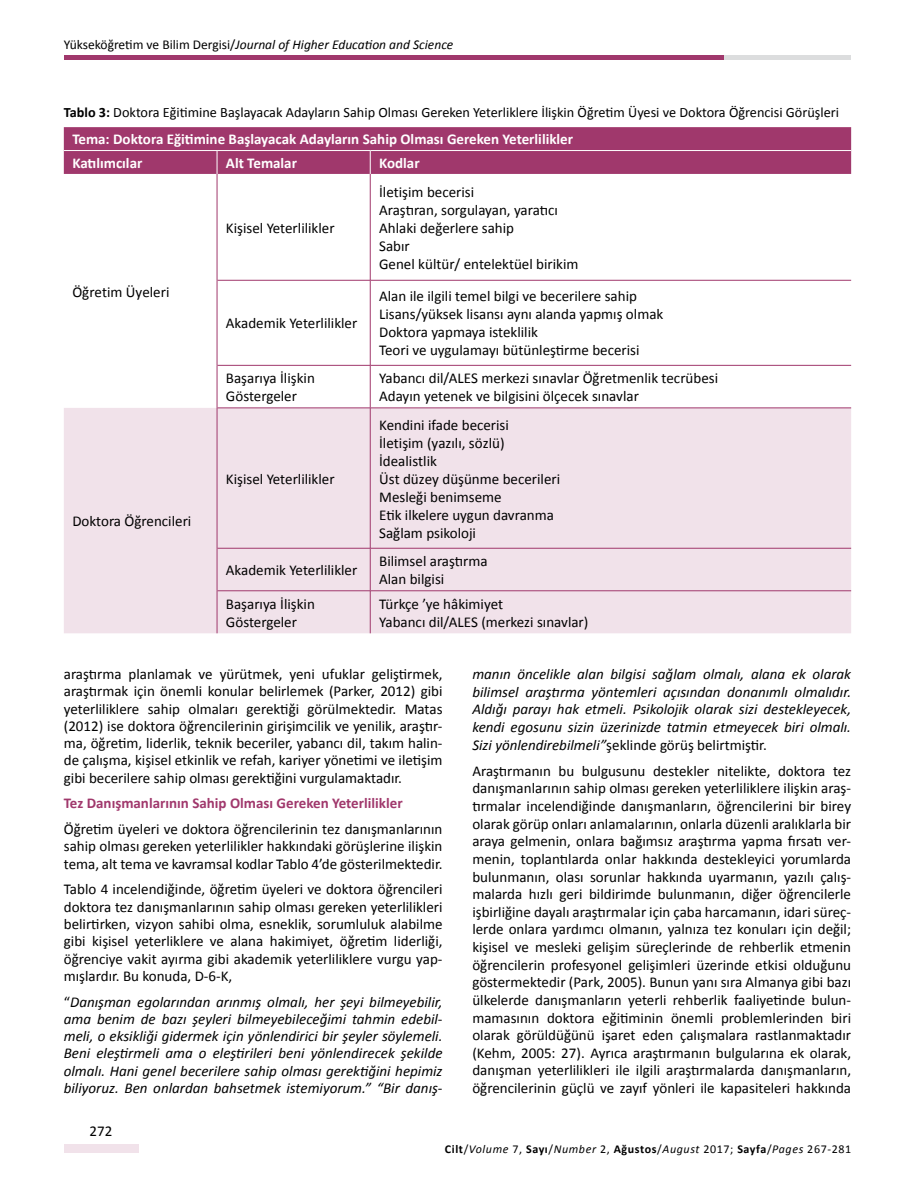
<style>
.page{position:relative;width:915px;height:1191px;background:#fff}
.page>*{position:absolute;margin:0;border:0;box-sizing:border-box;transform-origin:0 0}
.t1{font:15px/17.5px "Calibri";color:#000}
.t2{font:italic 15px/17.2px "Calibri";color:#000;text-align:justify}
.t3{font:700 15px/23.7px "Calibri";color:#fff}
.t4{font:700 15px "Calibri";color:#a0386c}
.t5{font:14.25px "Calibri";color:#000}
.t6{font:italic 13.5px "Calibri";color:#000}
.t7{font:italic 12px "Calibri";letter-spacing:.05em;color:#000}
.s1{font-style:normal}
.s2{font-weight:700}
.s3{font-weight:700;font-style:normal}
</style>
<div class="page">
<div style="left:64px;top:1144px;width:74px;height:8px;background:#f1e2ea"></div>
<div style="left:719px;top:55px;width:131px;height:5px;background:#dcddde"></div>
<div style="left:64px;top:55px;width:659px;height:5px;background:#a0386c"></div>
<div style="left:64px;top:408px;width:786px;height:225px;background:#f1e2ea"></div>
<hr style="left:216px;top:174px;width:1px;height:106px;background:#a0386c">
<hr style="left:370px;top:174px;width:1px;height:106px;background:#a0386c">
<hr style="left:216px;top:280px;width:1px;height:85px;background:#a0386c">
<hr style="left:370px;top:280px;width:1px;height:85px;background:#a0386c">
<hr style="left:216px;top:365px;width:1px;height:43px;background:#a0386c">
<hr style="left:370px;top:365px;width:1px;height:43px;background:#a0386c">
<hr style="left:216px;top:408px;width:1px;height:140px;background:#a0386c">
<hr style="left:370px;top:408px;width:1px;height:140px;background:#a0386c">
<hr style="left:216px;top:548px;width:1px;height:43px;background:#a0386c">
<hr style="left:370px;top:548px;width:1px;height:42px;background:#a0386c">
<hr style="left:216px;top:591px;width:1px;height:42px;background:#a0386c">
<hr style="left:370px;top:591px;width:1px;height:42px;background:#a0386c">
<div style="left:64px;top:127px;width:786px;height:47px;background:#a0386c"></div>
<hr style="left:217px;top:280px;width:153px;height:1px;background:#a0386c">
<hr style="left:370px;top:280px;width:480px;height:1px;background:#a0386c">
<hr style="left:217px;top:365px;width:153px;height:1px;background:#a0386c">
<hr style="left:370px;top:365px;width:480px;height:1px;background:#a0386c">
<hr style="left:217px;top:407px;width:153px;height:1px;background:#a0386c">
<hr style="left:370px;top:407px;width:480px;height:1px;background:#a0386c">
<hr style="left:217px;top:548px;width:153px;height:1px;background:#a0386c">
<hr style="left:370px;top:548px;width:480px;height:1px;background:#a0386c">
<hr style="left:217px;top:590px;width:153px;height:1px;background:#a0386c">
<hr style="left:370px;top:590px;width:480px;height:1px;background:#a0386c">
<p class="t6" style="left:64px;top:36px;width:391px"><span class="s1">Yükseköğretim ve Bilim Dergisi/</span>Journal of Higher Education and Science</p>
<p class="t5" style="left:64px;top:103px;width:776px"><span class="s2">Tablo 3:</span> Doktora Eğitimine Başlayacak Adayların Sahip Olması Gereken Yeterliklere İlişkin Öğretim Üyesi ve Doktora Öğrencisi Görüşleri</p>
<p class="t3" style="left:72px;top:127px;width:502px">Tema: Doktora Eğitimine Başlayacak Adayların Sahip Olması Gereken Yeterlilikler<br>Katılımcılar</p>
<p class="t3" style="left:226px;top:151px;width:73px">Alt Temalar</p>
<p class="t3" style="left:379px;top:151px;width:42px">Kodlar</p>
<p class="t1" style="left:72px;top:283px;width:99px">Öğretim Üyeleri</p>
<p class="t1" style="left:72px;top:512px;width:120px">Doktora Öğrencileri</p>
<p class="t1" style="left:226px;top:219px;width:110px">Kişisel Yeterlilikler</p>
<p class="t1" style="left:226px;top:315px;width:133px">Akademik Yeterlilikler</p>
<p class="t1" style="left:379px;top:183px;width:201px;line-height:18px">İletişim becerisi<br>Araştıran, sorgulayan, yaratıcı<br>Ahlaki değerlere sahip<br>Sabır<br>Genel kültür/ entelektüel birikim</p>
<p class="t1" style="left:379px;top:287px;width:285px;line-height:18px">Alan ile ilgili temel bilgi ve becerilere sahip Lisans/yüksek lisansı aynı alanda yapmış olmak Doktora yapmaya isteklilik<br>Teori ve uygulamayı bütünleştirme becerisi</p>
<p class="t1" style="left:226px;top:369px;width:90px;line-height:18px">Başarıya İlişkin<br>Göstergeler</p>
<p class="t1" style="left:379px;top:369px;width:340px;line-height:18px">Yabancı dil/ALES merkezi sınavlar Öğretmenlik tecrübesi<br>Adayın yetenek ve bilgisini ölçecek sınavlar</p>
<p class="t1" style="left:226px;top:470px;width:110px">Kişisel Yeterlilikler</p>
<p class="t1" style="left:379px;top:416px;width:182px;line-height:18px">Kendini ifade becerisi<br>İletişim (yazılı, sözlü)<br>İdealistlik<br>Üst düzey düşünme becerileri<br>Mesleği benimseme<br>Etik ilkelere uygun davranma<br>Sağlam psikoloji</p>
<p class="t1" style="left:226px;top:561px;width:133px">Akademik Yeterlilikler</p>
<p class="t1" style="left:379px;top:552px;width:110px;line-height:18px">Bilimsel araştırma<br>Alan bilgisi</p>
<p class="t1" style="left:226px;top:595px;width:90px;line-height:18px">Başarıya İlişkin<br>Göstergeler</p>
<p class="t1" style="left:379px;top:595px;width:211px;line-height:18px">Türkçe ’ye hâkimiyet<br>Yabancı dil/ALES (merkezi sınavlar)</p>
<p class="t1" style="left:64px;top:665px;width:380px;text-align:justify">araştırma planlamak ve yürütmek, yeni ufuklar geliştirmek, araştırmak için önemli konular belirlemek (Parker, 2012) gibi yeterliliklere sahip olmaları gerektiği görülmektedir. Matas (2012) ise doktora öğrencilerinin girişimcilik ve yenilik, araştır&shy;ma, öğretim, liderlik, teknik beceriler, yabancı dil, takım halin&shy;de çalışma, kişisel etkinlik ve refah, kariyer yönetimi ve iletişim gibi becerilere sahip olması gerektiğini vurgulamaktadır.</p>
<p class="t4" style="left:64px;top:794px;width:340px">Tez Danışmanlarının Sahip Olması Gereken Yeterlilikler</p>
<p class="t1" style="left:64px;top:820px;width:380px;text-align:justify">Öğretim üyeleri ve doktora öğrencilerinin tez danışmanlarının sahip olması gereken yeterlilikler hakkındaki görüşlerine ilişkin tema, alt tema ve kavramsal kodlar Tablo 4’de gösterilmektedir.</p>
<p class="t1" style="left:64px;top:881px;width:380px;text-align:justify">Tablo 4 incelendiğinde, öğretim üyeleri ve doktora öğrencileri doktora tez danışmanlarının sahip olması gereken yeterlilikleri belirtirken, vizyon sahibi olma, esneklik, sorumluluk alabilme gibi kişisel yeterliklere ve alana hakimiyet, öğretim liderliği, öğrenciye vakit ayırma gibi akademik yeterliliklere vurgu yap&shy;mışlardır. Bu konuda, D-6-K,</p>
<p class="t2" style="left:64px;top:992px;width:380px"><span class="s1">“</span>Danışman egolarından arınmış olmalı, her şeyi bilmeyebilir, ama benim de bazı şeyleri bilmeyebileceğimi tahmin edebil&shy;meli, o eksikliği gidermek için yönlendirici bir şeyler söylemeli.<br>Beni eleştirmeli ama o eleştirileri beni yönlendirecek şekilde olmalı. Hani genel becerilere sahip olması gerektiğini hepimiz biliyoruz. Ben onlardan bahsetmek istemiyorum.” “Bir danış-</p>
<p class="t1" style="left:90px;top:1122px;width:24px">272</p>
<p class="t2" style="left:472px;top:664px;width:380px;line-height:17.7px">manın öncelikle alan bilgisi sağlam olmalı, alana ek olarak bilimsel araştırma yöntemleri açısından donanımlı olmalıdır.<br>Aldığı parayı hak etmeli. Psikolojik olarak sizi destekleyecek, kendi egosunu sizin üzerinizde tatmin etmeyecek biri olmalı.<br>Sizi yönlendirebilmeli”<span class="s1">şeklinde görüş belirtmiştir.</span></p>
<p class="t1" style="left:472px;top:762px;width:380px;text-align:justify">Araştırmanın bu bulgusunu destekler nitelikte, doktora tez danışmanlarının sahip olması gereken yeterliliklere ilişkin araş&shy;tırmalar incelendiğinde danışmanların, öğrencilerini bir birey olarak görüp onları anlamalarının, onlarla düzenli aralıklarla bir araya gelmenin, onlara bağımsız araştırma yapma fırsatı ver&shy;menin, toplantılarda onlar hakkında destekleyici yorumlarda bulunmanın, olası sorunlar hakkında uyarmanın, yazılı çalış&shy;malarda hızlı geri bildirimde bulunmanın, diğer öğrencilerle işbirliğine dayalı araştırmalar için çaba harcamanın, idari süreç&shy;lerde onlara yardımcı olmanın, yalnıza tez konuları için değil; kişisel ve mesleki gelişim süreçlerinde de rehberlik etmenin öğrencilerin profesyonel gelişimleri üzerinde etkisi olduğunu göstermektedir (Park, 2005). Bunun yanı sıra Almanya gibi bazı ülkelerde danışmanların yeterli rehberlik faaliyetinde bulun&shy;mamasının doktora eğitiminin önemli problemlerinden biri olarak görüldüğünü işaret eden çalışmalara rastlanmaktadır (Kehm, 2005: 27). Ayrıca araştırmanın bulgularına ek olarak, danışman yeterlilikleri ile ilgili araştırmalarda danışmanların, öğrencilerinin güçlü ve zayıf yönleri ile kapasiteleri hakkında</p>
<p class="t7" style="left:444px;top:1140px;width:407px"><span class="s3">Cilt</span><span class="s1">/</span>Volume <span class="s1">7,</span> <span class="s3">Sayı</span><span class="s1">/</span>Number <span class="s1">2,</span> <span class="s3">Ağustos</span><span class="s1">/</span>August <span class="s1">2017;</span> <span class="s3">Sayfa</span><span class="s1">/</span>Pages <span class="s1">267-281</span></p>
</div>
